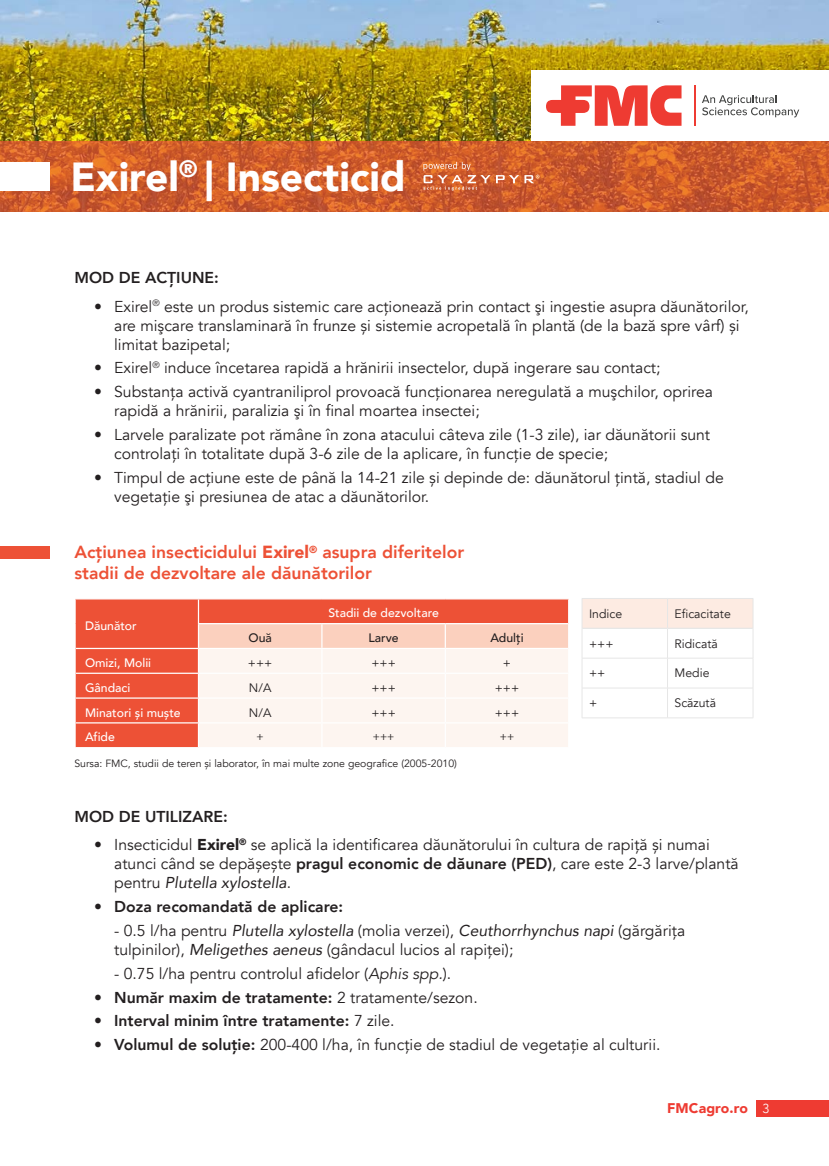
<style>
.page{position:relative;width:829px;height:1166px;background:#fff}
.page>*{position:absolute;margin:0;border:0;box-sizing:border-box;transform-origin:0 0}
.t1{font:900 40.6px "Avenir";color:#fff}
.t2{font:800 17.5px/21px "Avenir";color:#ed5136}
.t3{font:15.75px/18.9px "Avenir";color:#231f20}
.t4{font:800 15.75px "Avenir";color:#231f20}
.t5{font:900 14px "Avenir";letter-spacing:.01em;color:#ee3b32}
.t6{font:12.25px "Avenir";color:#231f20}
.t7{font:500 12.25px "Avenir";color:#fff}
.t8{font:500 12.25px "Avenir";color:#231f20}
.t9{font:12.25px "Minion Pro";color:#231f20}
.t10{font:10.5px "Avenir";color:#231f20}
.s1{font-weight:900}
.s2{font-weight:800}
.s3{font-style:italic}
.s4{font-weight:400}
.s5{font-weight:300;font-size:12.95px;color:#fff}
</style>
<div class="page">
<div style="left:76px;top:599px;width:122px;height:148px;background:#ed5136"></div>
<hr style="left:76px;top:648px;width:122px;height:1px;background:#fff">
<hr style="left:76px;top:673px;width:122px;height:1px;background:#fff">
<hr style="left:76px;top:697px;width:122px;height:2px;background:#fff">
<hr style="left:76px;top:722px;width:122px;height:1px;background:#fff">
<svg style="left:198px;top:599px;width:371px;height:149px"></svg>
<hr style="left:445px;top:697px;width:124px;height:2px;background:#fff">
<svg style="left:581px;top:598px;width:172px;height:119px"></svg>
<hr style="left:581px;top:717px;width:86px;height:1px;background:#e6e6e6">
<hr style="left:667px;top:717px;width:86px;height:1px;background:#e6e6e6">
<hr style="left:582px;top:628px;width:85px;height:1px;background:#e6e6e6">
<hr style="left:667px;top:628px;width:85px;height:1px;background:#e6e6e6">
<div style="left:0;top:546px;width:50px;height:13px;background:#ed5136"></div>
<img style="left:0;top:0;width:828px;height:141px">
<div style="left:756px;top:1100px;width:72px;height:16px;background:#ee3b32"></div>
<svg style="left:0;top:141px;width:828px;height:70px;background:#ce5d2c"></svg>
<div style="left:531px;top:70px;width:297px;height:71px;background:#fff"></div>
<svg style="left:546px;top:85px;width:135px;height:41px"></svg>
<hr style="left:694px;top:85px;width:1px;height:41px;background:#ee3b32">
<svg style="left:702px;top:95px;width:97px;height:22px"></svg>
<div style="left:0;top:162px;width:50px;height:28px;background:#fff"></div>
<svg style="left:423px;top:162px;width:116px;height:28px;background:#d47146"></svg>
<h1 class="t1" style="left:71px;top:142px;width:336px">Exirel<sup>®</sup> | Insecticid</h1>
<p class="t4" style="left:74px;top:265px;width:146px">MOD DE ACȚIUNE:</p>
<p class="t3" style="left:114px;top:297px;width:636px;text-indent:-20px">• Exirel<sup>®</sup> este un produs sistemic care acţionează prin contact şi ingestie asupra dăunătorilor, are mişcare translaminară în frunze și sistemie acropetală în plantă (de la bază spre vârf) și limitat bazipetal;</p>
<p class="t3" style="left:94px;top:359px;width:567px">• Exirel<sup>®</sup> induce încetarea rapidă a hrănirii insectelor, după ingerare sau contact;</p>
<p class="t3" style="left:114px;top:383px;width:600px;text-indent:-20px">• Substanța activă cyantraniliprol provoacă funcţionarea neregulată a muşchilor, oprirea rapidă a hrănirii, paralizia şi în final moartea insectei;</p>
<p class="t3" style="left:114px;top:425px;width:597px;text-indent:-20px">• Larvele paralizate pot rămâne în zona atacului câteva zile (1-3 zile), iar dăunătorii sunt controlaţi în totalitate după 3-6 zile de la aplicare, în funcţie de specie;</p>
<p class="t3" style="left:114px;top:468px;width:611px;text-indent:-20px">• Timpul de acţiune este de până la 14-21 zile și depinde de: dăunătorul ţintă, stadiul de vegetație şi presiunea de atac a dăunătorilor.</p>
<p class="t2" style="left:74px;top:542px;width:391px">Acțiunea insecticidului <span class="s1">Exirel</span><sup>®</sup> asupra diferitelor stadii de dezvoltare ale dăunătorilor</p>
<p class="t7" style="left:85px;top:615px;width:53px">Dăunător</p>
<p class="t7" style="left:328px;top:602px;width:112px">Stadii de dezvoltare</p>
<p class="t8" style="left:248px;top:627px;width:25px">Ouă</p>
<p class="t8" style="left:368px;top:627px;width:32px">Larve</p>
<p class="t8" style="left:490px;top:627px;width:35px">Adulți</p>
<p class="t7" style="left:85px;top:652px;width:68px">Omizi, Molii</p>
<p class="t6" style="left:248px;top:655px;width:26px">+++</p>
<p class="t6" style="left:371px;top:655px;width:26px">+++</p>
<p class="t6" style="left:503px;top:655px;width:10px">+</p>
<p class="t7" style="left:85px;top:677px;width:47px">Gândaci</p>
<p class="t6" style="left:249px;top:680px;width:24px">N/A</p>
<p class="t6" style="left:371px;top:680px;width:26px">+++</p>
<p class="t6" style="left:494px;top:680px;width:26px">+++</p>
<p class="t7" style="left:85px;top:702px;width:97px">Minatori și muște</p>
<p class="t6" style="left:249px;top:705px;width:24px">N/A</p>
<p class="t6" style="left:371px;top:705px;width:26px">+++</p>
<p class="t6" style="left:494px;top:705px;width:26px">+++</p>
<p class="t7" style="left:85px;top:726px;width:31px">Afide</p>
<p class="t9" style="left:256px;top:727px;width:9px">+</p>
<p class="t9" style="left:373px;top:727px;width:23px">+++</p>
<p class="t9" style="left:500px;top:727px;width:16px">++</p>
<p class="t10" style="left:74px;top:757px;width:384px">Sursa: FMC, studii de teren și laborator, în mai multe zone geografice (2005-2010)</p>
<p class="t6" style="left:589px;top:606px;width:35px">Indice</p>
<p class="t6" style="left:674px;top:606px;width:58px">Eficacitate</p>
<p class="t6" style="left:589px;top:636px;width:26px">+++</p>
<p class="t6" style="left:674px;top:636px;width:45px">Ridicată</p>
<p class="t6" style="left:589px;top:666px;width:18px">++</p>
<p class="t6" style="left:674px;top:666px;width:36px">Medie</p>
<p class="t6" style="left:589px;top:696px;width:10px">+</p>
<p class="t6" style="left:674px;top:696px;width:43px">Scăzută</p>
<p class="t4" style="left:74px;top:804px;width:155px">MOD DE UTILIZARE:</p>
<p class="t3" style="left:114px;top:836px;width:626px;text-indent:-20px">• Insecticidul <span class="s1">Exirel</span><sup>®</sup> se aplică la identificarea dăunătorului în cultura de rapiță și numai atunci când se depășește <span class="s2">pragul economic de dăunare (PED)</span>, care este 2-3 larve/plantă pentru <span class="s3">Plutella xylostella</span>.</p>
<p class="t4" style="left:94px;top:894px;width:250px">• Doza recomandată de aplicare:</p>
<p class="t3" style="left:114px;top:921px;width:572px">- 0.5 l/ha pentru <span class="s3">Plutella xylostella</span> (molia verzei), <span class="s3">Ceuthorrhynchus napi</span> (gărgăriţa tulpinilor), <span class="s3">Meligethes aeneus</span> (gândacul lucios al rapiţei);</p>
<p class="t3" style="left:114px;top:964px;width:338px">- 0.75 l/ha pentru controlul afidelor (<span class="s3">Aphis spp.</span>).</p>
<p class="t4" style="left:94px;top:985px;width:385px">• Număr maxim de tratamente: <span class="s4">2 tratamente/sezon.</span></p>
<p class="t4" style="left:94px;top:1008px;width:302px">• Interval minim între tratamente: <span class="s4">7 zile.</span></p>
<p class="t3" style="left:94px;top:1035px;width:567px"><span class="s2">• Volumul de soluție:</span> 200-400 l/ha, în funcție de stadiul de vegetație al culturii.</p>
<p class="t5" style="left:667px;top:1096px;width:104px">FMCagro.ro <span class="s5">3</span></p>
</div>
